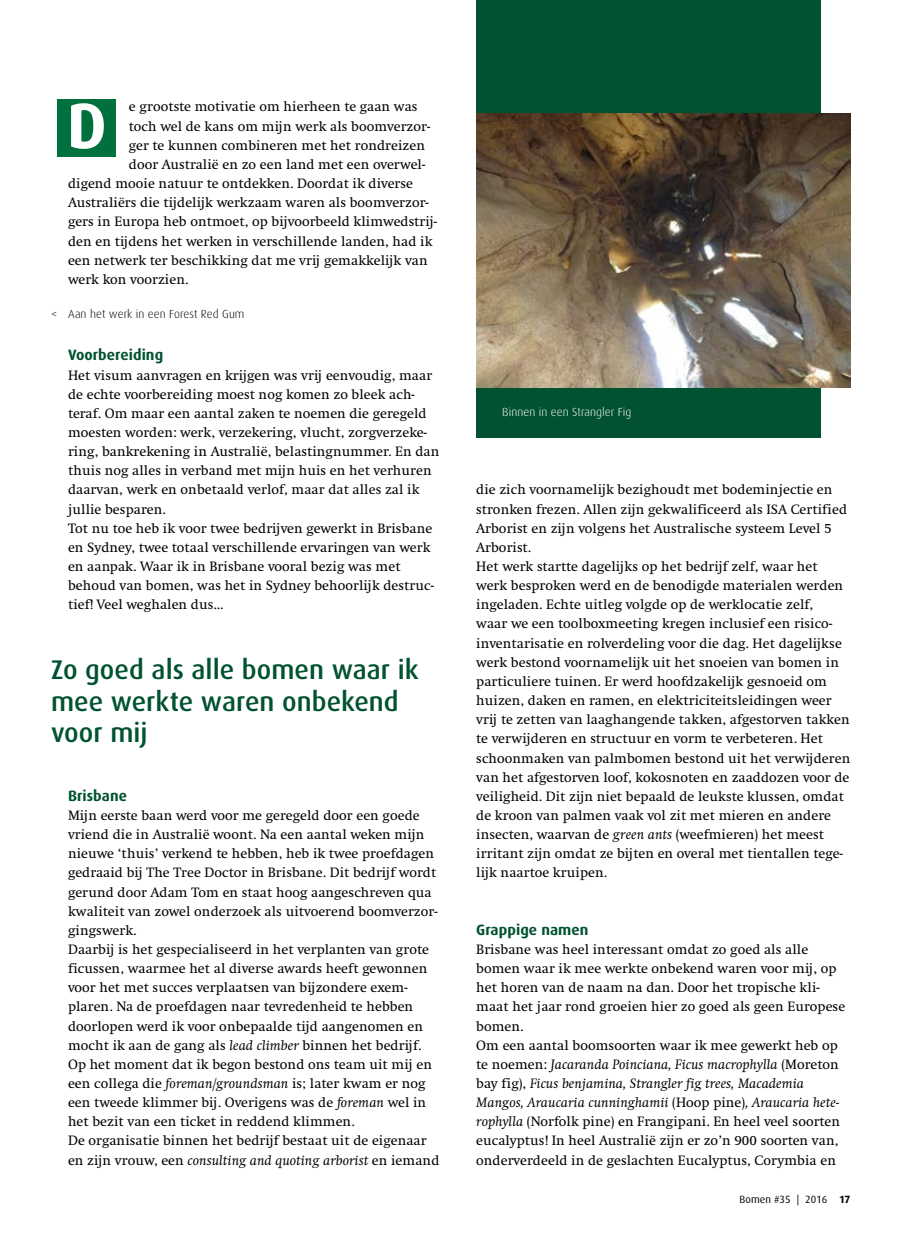
<style>
.page{position:relative;width:910px;height:1234px;background:#fff}
.page>*{position:absolute;margin:0;border:0;box-sizing:border-box;transform-origin:0 0}
.t1{font:700 64.35px "Dax";color:#fff}
.t2{font:500 27px/31.5px "Dax";color:#005231}
.t3{font:700 15px "Dax";letter-spacing:.005em;color:#005231}
.t4{font:14.1px/19.2px "Swift EF";letter-spacing:.005em;color:#000}
.t5{font:300 11.7px "Dax";letter-spacing:.005em;color:#000}
.t6{font:300 11.7px "Dax";letter-spacing:.005em;color:#fff}
.t7{font:10.5px "Dax";letter-spacing:.005em;color:#000}
.s1{font-style:italic}
.s2{font-weight:700}
</style>
<div class="page">
<div style="left:476px;top:0;width:345px;height:437px;background:#005231"></div>
<img style="left:476px;top:113px;width:374px;height:274px">
<div style="left:58px;top:99px;width:58px;height:58px;background:#00703c"></div>
<p class="t4" style="left:129px;top:97px;width:290px">e grootste motivatie om hierheen te gaan was</p>
<p class="t4" style="left:129px;top:117px;width:303px">toch wel de kans om mijn werk als boomverzor-</p>
<p class="t4" style="left:129px;top:136px;width:298px">ger te kunnen combineren met het rondreizen</p>
<p class="t4" style="left:129px;top:155px;width:298px">door Australië en zo een land met een overwel-</p>
<p class="t4" style="left:68px;top:174px;width:347px">digend mooie natuur te ontdekken. Doordat ik diverse</p>
<p class="t4" style="left:68px;top:193px;width:362px">Australiërs die tijdelijk werkzaam waren als boomverzor-</p>
<p class="t4" style="left:68px;top:212px;width:370px">gers in Europa heb ontmoet, op bijvoorbeeld klimwedstrij-</p>
<p class="t4" style="left:68px;top:231px;width:366px">den en tijdens het werken in verschillende landen, had ik</p>
<p class="t4" style="left:68px;top:251px;width:361px">een netwerk ter beschikking dat me vrij gemakkelijk van</p>
<p class="t4" style="left:68px;top:270px;width:122px">werk kon voorzien.</p>
<p class="t5" style="left:51px;top:307px;width:195px">&lt; Aan het werk in een Forest Red Gum</p>
<p class="t3" style="left:68px;top:346px;width:97px">Voorbereiding</p>
<p class="t4" style="left:68px;top:365px;width:373px">Het visum aanvragen en krijgen was vrij eenvoudig, maar de echte voorbereiding moest nog komen zo bleek ach&shy;teraf. Om maar een aantal zaken te noemen die geregeld moesten worden: werk, verzekering, vlucht, zorgverzeke&shy;ring, bankrekening in Australië, belastingnummer. En dan thuis nog alles in verband met mijn huis en het verhuren daarvan, werk en onbetaald verlof, maar dat alles zal ik jullie besparen.<br>Tot nu toe heb ik voor twee bedrijven gewerkt in Brisbane en Sydney, twee totaal verschillende ervaringen van werk en aanpak. Waar ik in Brisbane vooral bezig was met behoud van bomen, was het in Sydney behoorlijk destruc&shy;tief! Veel weghalen dus...</p>
<h1 class="t1" style="left:67px;top:89px;width:41px">D</h1>
<h2 class="t2" style="left:51px;top:654px;width:369px">Zo goed als alle bomen waar ik mee werkte waren onbekend voor mij</h2>
<p class="t3" style="left:68px;top:787px;width:61px">Brisbane</p>
<p class="t4" style="left:68px;top:805px;width:373px">Mijn eerste baan werd voor me geregeld door een goede vriend die in Australië woont. Na een aantal weken mijn nieuwe ‘thuis’ verkend te hebben, heb ik twee proefdagen gedraaid bij The Tree Doctor in Brisbane. Dit bedrijf wordt gerund door Adam Tom en staat hoog aangeschreven qua kwaliteit van zowel onderzoek als uitvoerend boomverzor&shy;gingswerk.<br>Daarbij is het gespecialiseerd in het verplanten van grote ficussen, waarmee het al diverse awards heeft gewonnen voor het met succes verplaatsen van bijzondere exem&shy;plaren. Na de proefdagen naar tevredenheid te hebben doorlopen werd ik voor onbepaalde tijd aangenomen en mocht ik aan de gang als <span class="s1">lead climber</span> binnen het bedrijf.<br>Op het moment dat ik begon bestond ons team uit mij en een collega die <span class="s1">foreman/groundsman</span> is; later kwam er nog een tweede klimmer bij. Overigens was de <span class="s1">foreman</span> wel in het bezit van een ticket in reddend klimmen.<br>De organisatie binnen het bedrijf bestaat uit de eigenaar en zijn vrouw, een <span class="s1">consulting and quoting arborist</span> en iemand</p>
<p class="t6" style="left:502px;top:405px;width:131px">Binnen in een Strangler Fig</p>
<p class="t4" style="left:476px;top:480px;width:376px">die zich voornamelijk bezighoudt met bodeminjectie en stronken frezen. Allen zijn gekwalificeerd als ISA Certified Arborist en zijn volgens het Australische systeem Level 5<br>Arborist.<br>Het werk startte dagelijks op het bedrijf zelf, waar het werk besproken werd en de benodigde materialen werden ingeladen. Echte uitleg volgde op de werklocatie zelf,<br>waar we een toolboxmeeting kregen inclusief een risico&shy;inventarisatie en rolverdeling voor die dag. Het dagelijkse werk bestond voornamelijk uit het snoeien van bomen in particuliere tuinen. Er werd hoofdzakelijk gesnoeid om huizen, daken en ramen, en elektriciteitsleidingen weer vrij te zetten van laaghangende takken, afgestorven takken te verwijderen en structuur en vorm te verbeteren. Het schoonmaken van palmbomen bestond uit het verwijderen van het afgestorven loof, kokosnoten en zaaddozen voor de veiligheid. Dit zijn niet bepaald de leukste klussen, omdat de kroon van palmen vaak vol zit met mieren en andere insecten, waarvan de <span class="s1">green ants</span> (weefmieren) het meest irritant zijn omdat ze bijten en overal met tientallen tege&shy;lijk naartoe kruipen.</p>
<p class="t3" style="left:476px;top:920px;width:114px">Grappige namen</p>
<p class="t4" style="left:476px;top:939px;width:370px">Brisbane was heel interessant omdat zo goed als alle bomen waar ik mee werkte onbekend waren voor mij, op het horen van de naam na dan. Door het tropische kli&shy;maat het jaar rond groeien hier zo goed als geen Europese bomen.<br>Om een aantal boomsoorten waar ik mee gewerkt heb op te noemen: <span class="s1">Jacaranda Poinciana, Ficus macrophylla</span> (Moreton bay fig), <span class="s1">Ficus benjamina, Strangler fig trees, Macademia Mangos, Araucaria cunninghamii</span> (Hoop pine)<span class="s1">, Araucaria hete&shy;rophylla</span> (Norfolk pine) en Frangipani. En heel veel soorten eucalyptus! In heel Australië zijn er zo’n 900 soorten van, onderverdeeld in de geslachten Eucalyptus, Corymbia en</p>
<p class="t7" style="left:740px;top:1193px;width:112px">Bomen #35 | 2016 <span class="s2">17</span></p>
</div>
